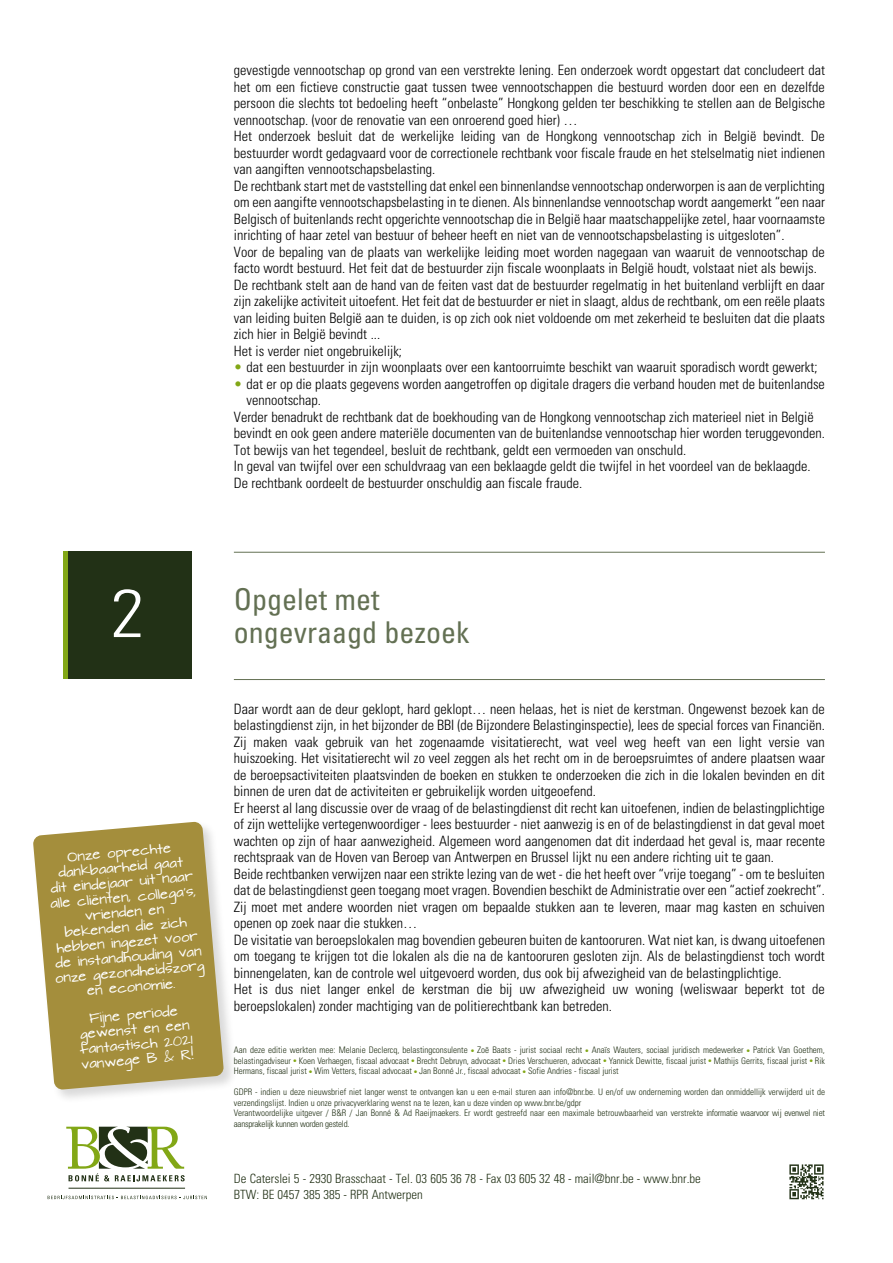
<style>
.page{position:relative;width:893px;height:1263px;background:#fff}
.page>*{position:absolute;margin:0;border:0;box-sizing:border-box;transform-origin:0 0}
.t1{font:300 condensed 67.5px "Univers";color:#fff;scale:1.11 1}
.t2{font:condensed 30px/33px "Univers";color:#637053}
.t3{font:300 condensed 14.25px/16.5px "Univers";color:#000}
.t4{font:300 condensed 12.75px/16.5px "Univers";color:#223116}
.t5{font:12px/15px "Architects Daughter";color:#fff;text-align:center}
.t6{font:300 condensed 9px/10.5px "Univers";color:#223116;text-align:justify}
.s1{color:#82a716}
</style>
<div class="page">
<hr style="left:69px;top:1188px;width:116px;height:1px;background:#223116">
<svg style="left:48px;top:1196px;width:159px;height:3px"></svg>
<svg style="left:66px;top:1127px;width:119px;height:54px"></svg>
<img style="left:789px;top:1164px;width:35px;height:35px">
<hr style="left:234px;top:552px;width:591px;height:1px;background:#637053">
<hr style="left:234px;top:679px;width:591px;height:1px;background:#637053">
<div style="left:64px;top:551px;width:127px;height:128px;background:#223116"></div>
<hr style="left:64px;top:551px;width:4px;height:128px;background:#82a716">
<div style="left:32px;top:820px;width:206px;height:284px;background:#000;opacity:.15"></div>
<svg style="left:33px;top:821px;width:191px;height:269px;background:#b09e58"></svg>
<p class="t3" style="left:234px;top:62px;width:593px">gevestigde vennootschap op grond van een verstrekte lening. Een onderzoek wordt opgestart dat concludeert dat het om een fictieve constructie gaat tussen twee vennootschappen die bestuurd worden door een en dezelfde persoon die slechts tot bedoeling heeft “onbelaste” Hongkong gelden ter beschikking te stellen aan de Belgische vennootschap. (voor de renovatie van een onroerend goed hier) …<br>Het onderzoek besluit dat de werkelijke leiding van de Hongkong vennootschap zich in België bevindt. De bestuurder wordt gedagvaard voor de correctionele rechtbank voor fiscale fraude en het stelselmatig niet indienen van aangiften vennootschapsbelasting.<br>De rechtbank start met de vaststelling dat enkel een binnenlandse vennootschap onderworpen is aan de verplichting om een aangifte vennootschapsbelasting in te dienen. Als binnenlandse vennootschap wordt aangemerkt “een naar Belgisch of buitenlands recht opgerichte vennootschap die in België haar maatschappelijke zetel, haar voornaamste inrichting of haar zetel van bestuur of beheer heeft en niet van de vennootschapsbelasting is uitgesloten”.<br>Voor de bepaling van de plaats van werkelijke leiding moet worden nagegaan van waaruit de vennootschap de facto wordt bestuurd. Het feit dat de bestuurder zijn fiscale woonplaats in België houdt, volstaat niet als bewijs.<br>De rechtbank stelt aan de hand van de feiten vast dat de bestuurder regelmatig in het buitenland verblijft en daar zijn zakelijke activiteit uitoefent. Het feit dat de bestuurder er niet in slaagt, aldus de rechtbank, om een reële plaats van leiding buiten België aan te duiden, is op zich ook niet voldoende om met zekerheid te besluiten dat die plaats zich hier in België bevindt ...<br>Het is verder niet ongebruikelijk;</p>
<p class="t3" style="left:234px;top:359px;width:585px"><span class="s1">•</span> dat een bestuurder in zijn woonplaats over een kantoorruimte beschikt van waaruit sporadisch wordt gewerkt;</p>
<p class="t3" style="left:234px;top:375px;width:592px"><span class="s1">•</span> dat er op die plaats gegevens worden aangetroffen op digitale dragers die verband houden met de buitenlandse</p>
<p class="t3" style="left:247px;top:392px;width:76px">vennootschap.</p>
<p class="t3" style="left:234px;top:408px;width:581px">Verder benadrukt de rechtbank dat de boekhouding van de Hongkong vennootschap zich materieel niet in België</p>
<p class="t3" style="left:234px;top:425px;width:593px">bevindt en ook geen andere materiële documenten van de buitenlandse vennootschap hier worden teruggevonden.</p>
<p class="t3" style="left:234px;top:441px;width:454px">Tot bewijs van het tegendeel, besluit de rechtbank, geldt een vermoeden van onschuld.</p>
<p class="t3" style="left:234px;top:458px;width:578px">In geval van twijfel over een schuldvraag van een beklaagde geldt die twijfel in het voordeel van de beklaagde.</p>
<p class="t3" style="left:234px;top:474px;width:350px">De rechtbank oordeelt de bestuurder onschuldig aan fiscale fraude.</p>
<h1 class="t1" style="left:111px;top:573px;width:32px">2</h1>
<p class="t5" style="left:44px;top:852px;width:151px;rotate:-5deg">Onze oprechte dankbaarheid gaat<br>dit eindejaar uit naar alle cliënten, collega’s, vrienden en<br>bekenden die zich hebben ingezet voor de instandhouding van onze gezondheidszorg en economie.</p>
<p class="t5" style="left:76px;top:1012px;width:115px;rotate:-5deg">Fijne periode gewenst en een fantastisch 2021 vanwege B &amp; R!</p>
<h2 class="t2" style="left:234px;top:582px;width:237px">Opgelet met ongevraagd bezoek</h2>
<p class="t3" style="left:234px;top:700px;width:593px">Daar wordt aan de deur geklopt, hard geklopt… neen helaas, het is niet de kerstman. Ongewenst bezoek kan de belastingdienst zijn, in het bijzonder de BBI (de Bijzondere Belastinginspectie), lees de special forces van Financiën.<br>Zij maken vaak gebruik van het zogenaamde visitatierecht, wat veel weg heeft van een light versie van huiszoeking. Het visitatierecht wil zo veel zeggen als het recht om in de beroepsruimtes of andere plaatsen waar de beroepsactiviteiten plaatsvinden de boeken en stukken te onderzoeken die zich in die lokalen bevinden en dit binnen de uren dat de activiteiten er gebruikelijk worden uitgeoefend.<br>Er heerst al lang discussie over de vraag of de belastingdienst dit recht kan uitoefenen, indien de belastingplichtige of zijn wettelijke vertegenwoordiger - lees bestuurder - niet aanwezig is en of de belastingdienst in dat geval moet wachten op zijn of haar aanwezigheid. Algemeen word aangenomen dat dit inderdaad het geval is, maar recente rechtspraak van de Hoven van Beroep van Antwerpen en Brussel lijkt nu een andere richting uit te gaan.<br>Beide rechtbanken verwijzen naar een strikte lezing van de wet - die het heeft over “vrije toegang” - om te besluiten dat de belastingdienst geen toegang moet vragen. Bovendien beschikt de Administratie over een “actief zoekrecht”.<br>Zij moet met andere woorden niet vragen om bepaalde stukken aan te leveren, maar mag kasten en schuiven openen op zoek naar die stukken…<br>De visitatie van beroepslokalen mag bovendien gebeuren buiten de kantooruren. Wat niet kan, is dwang uitoefenen om toegang te krijgen tot die lokalen als die na de kantooruren gesloten zijn. Als de belastingdienst toch wordt binnengelaten, kan de controle wel uitgevoerd worden, dus ook bij afwezigheid van de belastingplichtige.<br>Het is dus niet langer enkel de kerstman die bij uw afwezigheid uw woning (weliswaar beperkt tot de beroepslokalen) zonder machtiging van de politierechtbank kan betreden.</p>
<p class="t6" style="left:234px;top:1045px;width:593px">Aan deze editie werkten mee: Melanie Declercq, belastingconsulente <sup>●</sup> Zoë Baats - jurist sociaal recht <sup>●</sup> Anaïs Wauters, sociaal juridisch medewerker <sup>●</sup> Patrick Van Goethem, belastingadviseur <sup>●</sup> Koen Verhaegen, fiscaal advocaat <sup>●</sup> Brecht Debruyn, advocaat <sup>●</sup> Dries Verschueren, advocaat <sup>●</sup> Yannick Dewitte, fiscaal jurist <sup>●</sup> Mathijs Gerrits, fiscaal jurist <sup>●</sup> Rik Hermans, fiscaal jurist <sup>●</sup> Wim Vetters, fiscaal advocaat <sup>●</sup> Jan Bonné Jr., fiscaal advocaat <sup>●</sup> Sofie Andries - fiscaal jurist</p>
<p class="t6" style="left:234px;top:1087px;width:593px;text-align:left">GDPR - indien u deze nieuwsbrief niet langer wenst te ontvangen kan u een e-mail sturen aan info@bnr.be. U en/of uw onderneming worden dan onmiddellijk verwijderd uit de verzendingslijst. Indien u onze privacyverklaring wenst na te lezen, kan u deze vinden op www.bnr.be/gdpr<br>Verantwoordelijke uitgever / B&amp;R / Jan Bonné &amp; Ad Raeijmaekers. Er wordt gestreefd naar een maximale betrouwbaarheid van verstrekte informatie waarvoor wij evenwel niet aansprakelijk kunnen worden gesteld.</p>
<p class="t4" style="left:234px;top:1170px;width:469px">De Caterslei 5 - 2930 Brasschaat - Tel. 03 605 36 78 - Fax 03 605 32 48 - mail@bnr.be - www.bnr.be<br>BTW: BE 0457 385 385 - RPR Antwerpen</p>
</div>
